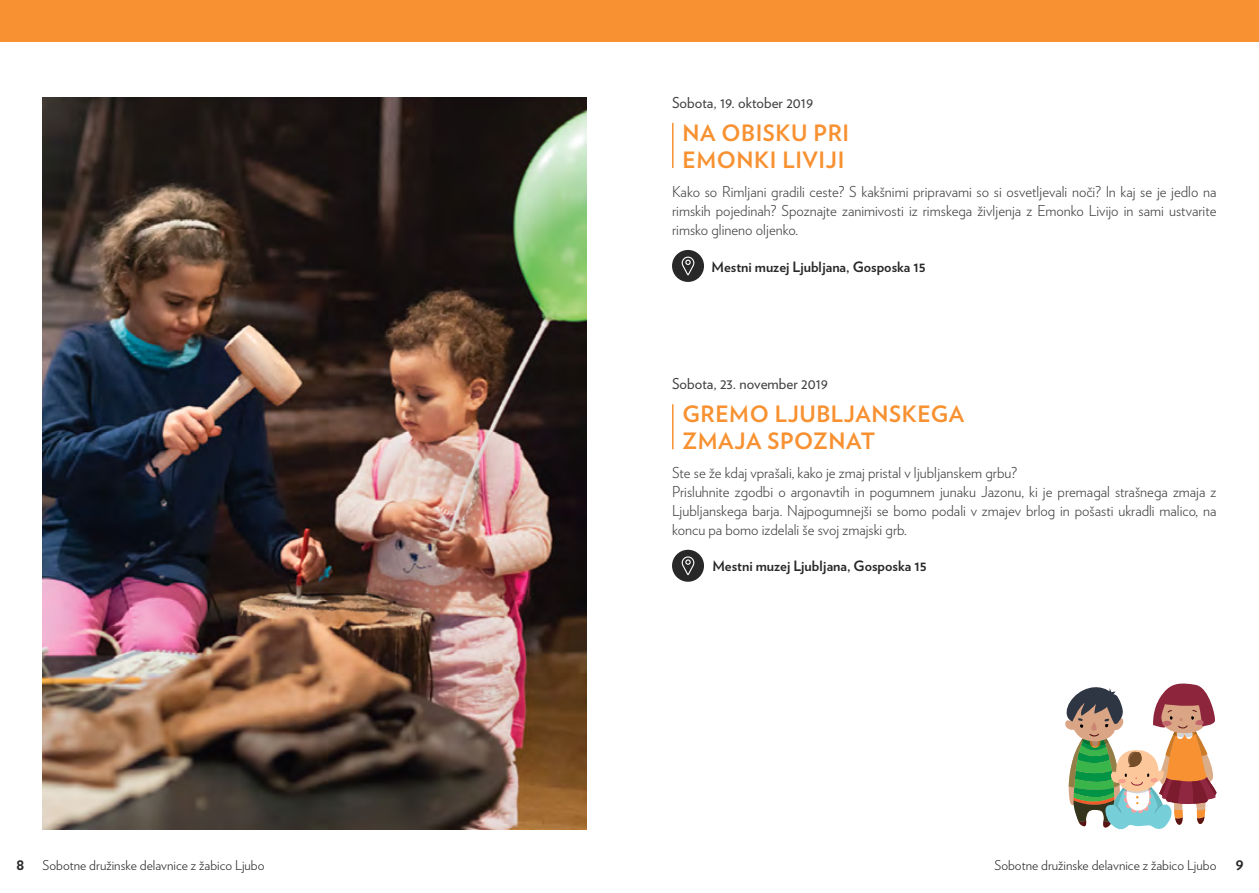
<style>
.page{position:relative;width:1259px;height:893px;background:#fff}
.page>*{position:absolute;margin:0;border:0;box-sizing:border-box;transform-origin:0 0}
.t1{font:700 22.5px/27px "Verlag";letter-spacing:.025em;color:#f79131}
.t2{font:700 16.5px "Verlag";color:#292829}
.t3{font:300 15px/18.8px "Verlag";color:#414042;text-align:justify}
.t4{font:15px "Verlag";color:#414042}
.t5{font:700 14.25px "Verlag";color:#292829}
.t6{font:300 13.5px "Verlag";color:#292829}
</style>
<div class="page">
<div style="left:0;top:0;width:1259px;height:42px;background:#f79131"></div>
<img style="left:43px;top:98px;width:544px;height:731px">
<hr style="left:672px;top:123px;width:1px;height:45px;background:#f79131">
<hr style="left:672px;top:404px;width:1px;height:45px;background:#f79131">
<div style="left:672px;top:250px;width:32px;height:32px;background:#292829;border-radius:50%"></div>
<svg style="left:681px;top:257px;width:13px;height:18px"></svg>
<div style="left:672px;top:550px;width:32px;height:32px;background:#292829;border-radius:50%"></div>
<svg style="left:681px;top:556px;width:13px;height:19px"></svg>
<svg style="left:1065px;top:683px;width:151px;height:147px"></svg>
<p class="t4" style="left:672px;top:91px;width:143px">Sobota, 19. oktober 2019</p>
<h1 class="t1" style="left:682px;top:118px;width:168px">NA OBISKU PRI<br>EMONKI LIVIJI</h1>
<p class="t3" style="left:672px;top:181px;width:546px">Kako so Rimljani gradili ceste? S kakšnimi pripravami so si osvetljevali noči? In kaj se je jedlo na rimskih pojedinah? Spoznajte zanimivosti iz rimskega življenja z Emonko Livijo in sami ustvarite rimsko glineno oljenko.</p>
<p class="t5" style="left:711px;top:255px;width:216px">Mestni muzej Ljubljana, Gosposka 15</p>
<p class="t4" style="left:672px;top:373px;width:157px">Sobota, 23. november 2019</p>
<h1 class="t1" style="left:682px;top:399px;width:283px">GREMO LJUBLJANSKEGA<br>ZMAJA SPOZNAT</h1>
<p class="t3" style="left:672px;top:463px;width:546px;text-align:left">Ste se že kdaj vprašali, kako je zmaj pristal v ljubljanskem grbu?<br>Prisluhnite zgodbi o argonavtih in pogumnem junaku Jazonu, ki je premagal strašnega zmaja z Ljubljanskega barja. Najpogumnejši se bomo podali v zmajev brlog in pošasti ukradli malico, na koncu pa bomo izdelali še svoj zmajski grb.</p>
<p class="t5" style="left:712px;top:555px;width:216px">Mestni muzej Ljubljana, Gosposka 15</p>
<p class="t6" style="left:43px;top:856px;width:223px">Sobotne družinske delavnice z žabico Ljubo</p>
<p class="t6" style="left:994px;top:856px;width:223px">Sobotne družinske delavnice z žabico Ljubo</p>
<p class="t2" style="left:16px;top:851px;width:10px">8</p>
<p class="t2" style="left:1235px;top:851px;width:10px">9</p>
</div>
